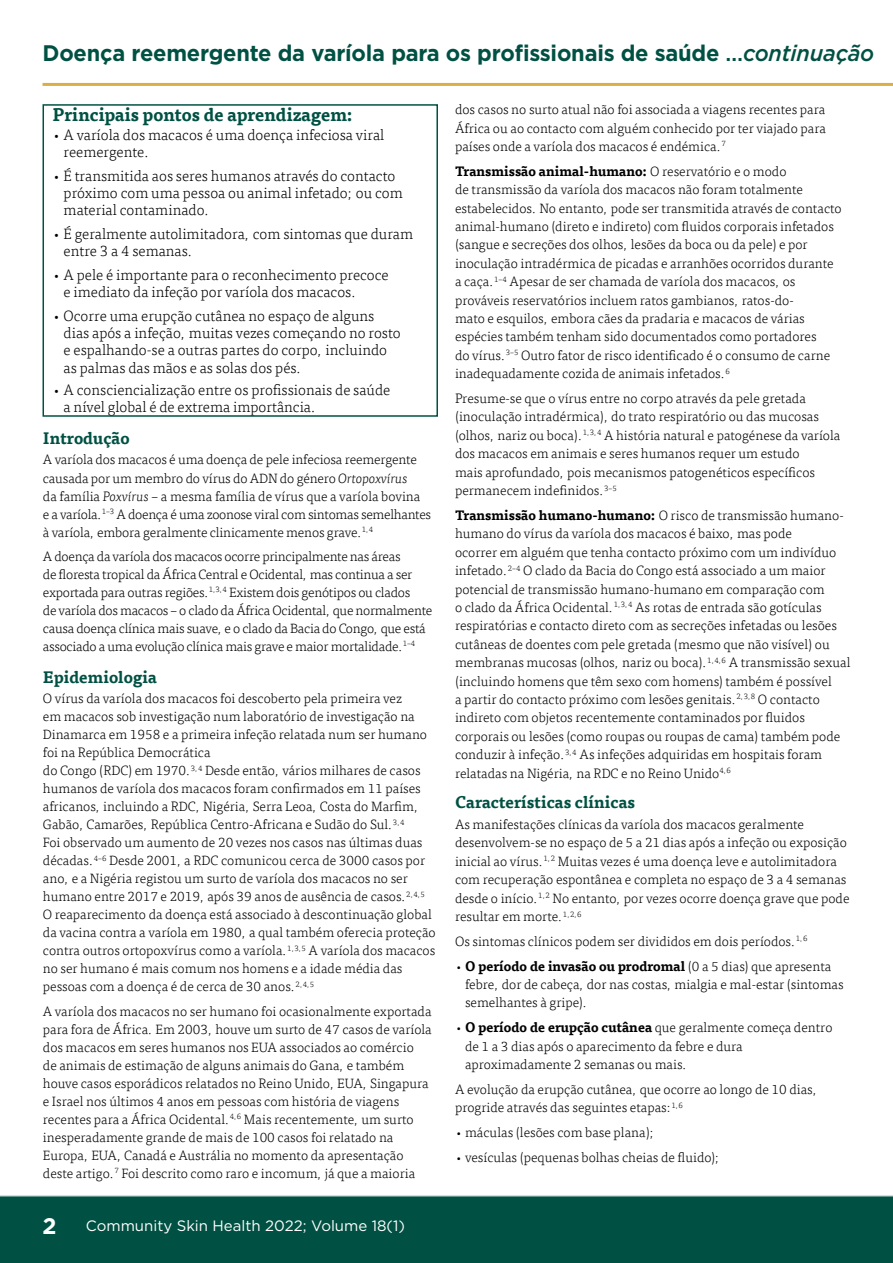
<style>
.page{position:relative;width:893px;height:1263px;background:#fff}
.page>*{position:absolute;margin:0;border:0;box-sizing:border-box;transform-origin:0 0}
.Article_Title{font:700 22.5px "Gotham";letter-spacing:-.01em;color:#005143}
.t1{font:700 22.5px "Gotham";color:#fff}
.Article_Subheading{font:700 18px "Tisa Offc";color:#005143}
.Article_Subheading-2{font:700 16.5px "Tisa Offc";color:#005143}
.t2{font:300 15px/17.2px "Tisa Offc";color:#000}
.t3{font:15px "Gotham";color:#fff}
.Body_1{font:300 13.5px/18.5px "Tisa Offc";color:#000}
.Body_1-2{font:300 13.5px/18px "Tisa Offc";letter-spacing:-.02em;color:#000}
.s1{font-weight:500}
.s2{font-weight:500;font-style:italic}
.s3{font-style:italic}
.s4{font-weight:700}
</style>
<div class="page">
<div style="left:0;top:1195px;width:893px;height:68px;background:#005143"></div>
<hr style="left:43px;top:83px;width:850px;height:3px;background:#d8b046">
<div style="left:43px;top:104px;width:395px;height:313px;border:2px solid #005143"></div>
<p class="Article_Title" style="left:43px;top:38px;width:833px">Doença reemergente da varíola para os profissionais de saúde <span class="s1">…</span><span class="s2">continuação</span></p>
<p class="Article_Subheading" style="left:53px;top:103px;width:302px">Principais pontos de aprendizagem:</p>
<p class="t2" style="left:64px;top:127px;width:322px;text-indent:-11px">• A varíola dos macacos é uma doença infeciosa viral reemergente.</p>
<p class="t2" style="left:64px;top:168px;width:341px;text-indent:-11px">• É transmitida aos seres humanos através do contacto próximo com uma pessoa ou animal infetado; ou com material contaminado.</p>
<p class="t2" style="left:64px;top:226px;width:351px;text-indent:-11px">• É geralmente autolimitadora, com sintomas que duram entre 3 a 4 semanas.</p>
<p class="t2" style="left:64px;top:267px;width:327px;text-indent:-11px">• A pele é importante para o reconhecimento precoce e imediato da infeção por varíola dos macacos.</p>
<p class="t2" style="left:64px;top:307px;width:339px;text-indent:-11px">• Ocorre uma erupção cutânea no espaço de alguns dias após a infeção, muitas vezes começando no rosto e espalhando-se a outras partes do corpo, incluindo as palmas das mãos e as solas dos pés.</p>
<p class="t2" style="left:64px;top:381px;width:328px;text-indent:-11px">• A consciencialização entre os profissionais de saúde a nível global é de extrema importância.</p>
<p class="Article_Subheading-2" style="left:43px;top:428px;width:88px">Introdução</p>
<p class="Body_1" style="left:43px;top:451px;width:390px;line-height:18px">A varíola dos macacos é uma doença de pele infeciosa reemergente causada por um membro do vírus do ADN do género <span class="s3">Ortopoxvírus<br></span>da família <span class="s3">Poxvírus</span> – a mesma família de vírus que a varíola bovina<br>e a varíola.<sup>1–3</sup> A doença é uma zoonose viral com sintomas semelhantes à varíola, embora geralmente clinicamente menos grave.<sup>1,4</sup></p>
<p class="Body_1-2" style="left:43px;top:548px;width:391px">A doença da varíola dos macacos ocorre principalmente nas áreas<br>de floresta tropical da África Central e Ocidental, mas continua a ser exportada para outras regiões.<sup>1,3,4</sup> Existem dois genótipos ou clados<br>de varíola dos macacos – o clado da África Ocidental, que normalmente causa doença clínica mais suave, e o clado da Bacia do Congo, que está associado a uma evolução clínica mais grave e maior mortalidade.<sup>1–4</sup></p>
<p class="Article_Subheading-2" style="left:43px;top:667px;width:116px">Epidemiologia</p>
<p class="Body_1" style="left:43px;top:690px;width:394px;line-height:18px">O vírus da varíola dos macacos foi descoberto pela primeira vez<br>em macacos sob investigação num laboratório de investigação na Dinamarca em 1958 e a primeira infeção relatada num ser humano foi na República Democrática<br>do Congo (RDC) em 1970.<sup>3,4</sup> Desde então, vários milhares de casos humanos de varíola dos macacos foram confirmados em 11 países africanos, incluindo a RDC, Nigéria, Serra Leoa, Costa do Marfim, Gabão, Camarões, República Centro-Africana e Sudão do Sul.<sup>3,4<br></sup>Foi observado um aumento de 20 vezes nos casos nas últimas duas décadas.<sup>4–6</sup> Desde 2001, a RDC comunicou cerca de 3000 casos por ano, e a Nigéria registou um surto de varíola dos macacos no ser humano entre 2017 e 2019, após 39 anos de ausência de casos.<sup>2,4,5<br></sup>O reaparecimento da doença está associado à descontinuação global da vacina contra a varíola em 1980, a qual também oferecia proteção contra outros ortopoxvírus como a varíola.<sup>1,3,5</sup> A varíola dos macacos no ser humano é mais comum nos homens e a idade média das pessoas com a doença é de cerca de 30 anos.<sup>2,4,5</sup></p>
<p class="Body_1" style="left:43px;top:1002px;width:390px;line-height:18px">A varíola dos macacos no ser humano foi ocasionalmente exportada para fora de África. Em 2003, houve um surto de 47 casos de varíola dos macacos em seres humanos nos EUA associados ao comércio<br>de animais de estimação de alguns animais do Gana, e também houve casos esporádicos relatados no Reino Unido, EUA, Singapura e Israel nos últimos 4 anos em pessoas com história de viagens recentes para a África Ocidental.<sup>4,6</sup> Mais recentemente, um surto inesperadamente grande de mais de 100 casos foi relatado na Europa, EUA, Canadá e Austrália no momento da apresentação deste artigo.<sup>7</sup> Foi descrito como raro e incomum, já que a maioria</p>
<h1 class="t1" style="left:43px;top:1211px;width:16px">2</h1>
<p class="t3" style="left:86px;top:1216px;width:321px">Community Skin Health 2022; Volume 18(1)</p>
<p class="Body_1" style="left:455px;top:101px;width:372px;text-align:justify">dos casos no surto atual não foi associada a viagens recentes para África ou ao contacto com alguém conhecido por ter viajado para países onde a varíola dos macacos é endémica.<sup>7</sup></p>
<p class="Body_1" style="left:455px;top:162px;width:388px"><span class="s4">Transmissão animal-humano:</span> O reservatório e o modo<br>de transmissão da varíola dos macacos não foram totalmente estabelecidos. No entanto, pode ser transmitida através de contacto animal-humano (direto e indireto) com fluidos corporais infetados (sangue e secreções dos olhos, lesões da boca ou da pele) e por inoculação intradérmica de picadas e arranhões ocorridos durante a caça.<sup>1–4</sup> Apesar de ser chamada de varíola dos macacos, os prováveis reservatórios incluem ratos gambianos, ratos-do-<br>mato e esquilos, embora cães da pradaria e macacos de várias espécies também tenham sido documentados como portadores<br>do vírus.<sup>3–5</sup> Outro fator de risco identificado é o consumo de carne inadequadamente cozida de animais infetados.<sup>6</sup></p>
<p class="Body_1" style="left:455px;top:390px;width:387px">Presume-se que o vírus entre no corpo através da pele gretada (inoculação intradérmica), do trato respiratório ou das mucosas (olhos, nariz ou boca).<sup>1,3,4</sup> A história natural e patogénese da varíola dos macacos em animais e seres humanos requer um estudo<br>mais aprofundado, pois mecanismos patogenéticos específicos permanecem indefinidos.<sup>3–5</sup></p>
<p class="Body_1" style="left:455px;top:506px;width:397px"><span class="s4">Transmissão humano-humano:</span> O risco de transmissão humano&shy;humano do vírus da varíola dos macacos é baixo, mas pode<br>ocorrer em alguém que tenha contacto próximo com um indivíduo infetado.<sup>2–4</sup> O clado da Bacia do Congo está associado a um maior potencial de transmissão humano-humano em comparação com<br>o clado da África Ocidental.<sup>1,3,4</sup> As rotas de entrada são gotículas respiratórias e contacto direto com as secreções infetadas ou lesões cutâneas de doentes com pele gretada (mesmo que não visível) ou membranas mucosas (olhos, nariz ou boca).<sup>1,4,6</sup> A transmissão sexual (incluindo homens que têm sexo com homens) também é possível<br>a partir do contacto próximo com lesões genitais.<sup>2,3,8</sup> O contacto indireto com objetos recentemente contaminados por fluidos corporais ou lesões (como roupas ou roupas de cama) também pode conduzir à infeção.<sup>3,4</sup> As infeções adquiridas em hospitais foram relatadas na Nigéria, na RDC e no Reino Unido<sup>4,6</sup></p>
<p class="Article_Subheading-2" style="left:455px;top:793px;width:182px">Características clínicas</p>
<p class="Body_1" style="left:455px;top:815px;width:396px">As manifestações clínicas da varíola dos macacos geralmente desenvolvem-se no espaço de 5 a 21 dias após a infeção ou exposição inicial ao vírus.<sup>1,2</sup> Muitas vezes é uma doença leve e autolimitadora com recuperação espontânea e completa no espaço de 3 a 4 semanas desde o início.<sup>1,2</sup> No entanto, por vezes ocorre doença grave que pode resultar em morte.<sup>1,2,6</sup></p>
<p class="Body_1" style="left:455px;top:932px;width:354px">Os sintomas clínicos podem ser divididos em dois períodos.<sup>1,6</sup></p>
<p class="Body_1" style="left:465px;top:957px;width:380px;text-indent:-10px">• <span class="s4">O período de invasão ou prodromal</span> (0 a 5 dias) que apresenta febre, dor de cabeça, dor nas costas, mialgia e mal-estar (sintomas semelhantes à gripe).</p>
<p class="Body_1" style="left:465px;top:1019px;width:369px;text-indent:-10px">• <span class="s4">O período de erupção cutânea</span> que geralmente começa dentro de 1 a 3 dias após o aparecimento da febre e dura aproximadamente 2 semanas ou mais.</p>
<p class="Body_1" style="left:455px;top:1080px;width:364px">A evolução da erupção cutânea, que ocorre ao longo de 10 dias, progride através das seguintes etapas:<sup>1,6</sup></p>
<p class="Body_1" style="left:455px;top:1123px;width:201px">• máculas (lesões com base plana);</p>
<p class="Body_1" style="left:455px;top:1148px;width:266px">• vesículas (pequenas bolhas cheias de fluido);</p>
</div>
